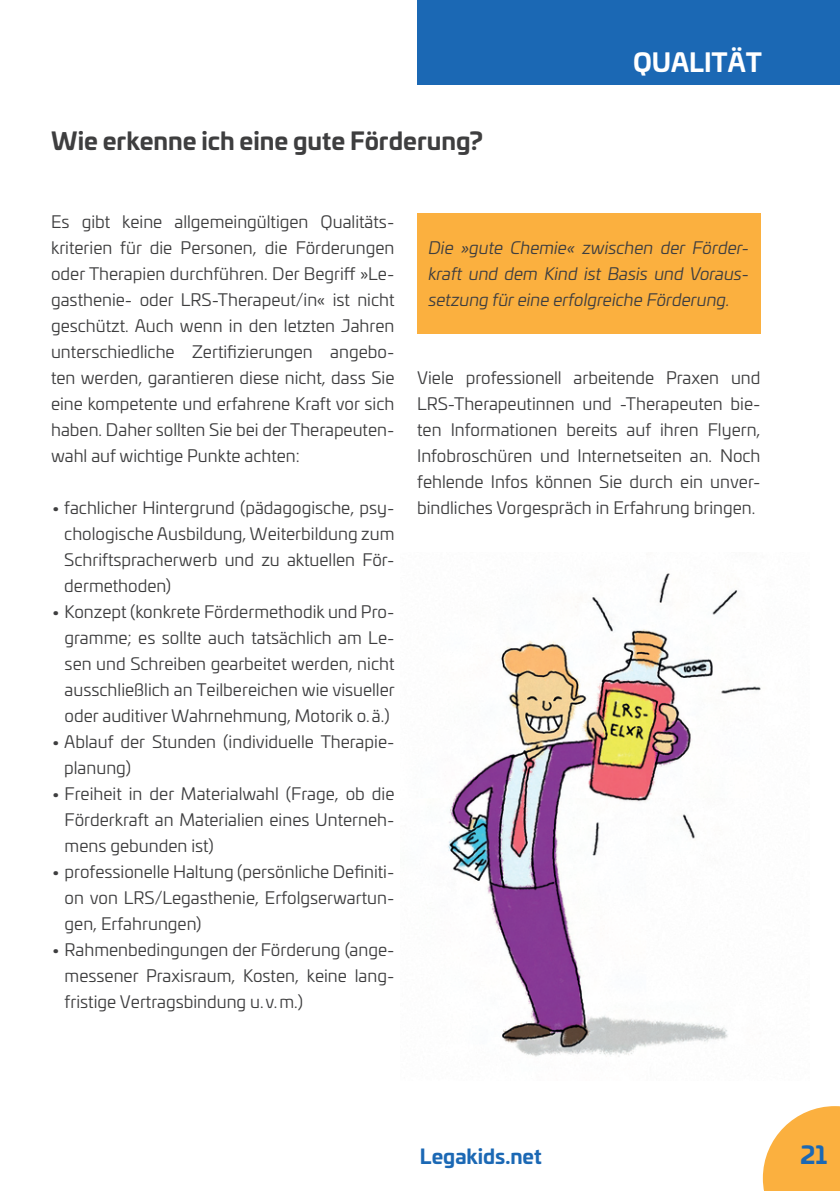
<style>
.page{position:relative;width:840px;height:1191px;background:#fff}
.page>*{position:absolute;margin:0;border:0;box-sizing:border-box;transform-origin:0 0}
.t1{font:700 25.4px "Univia Pro";color:#fff}
.t2{font:700 24px "Univia Pro";color:#3e3e3f}
.t3{font:700 24px "Univia Pro";color:#1b68b4}
.t4{font:700 20px "Univia Pro";color:#1b68b4}
.t5{font:17px/26px "Univia Pro";color:#3e3e3f;text-align:justify}
.t6{font:italic 17px/26px "Univia Pro";color:#3e3e3f;text-align:justify}
</style>
<div class="page">
<svg style="left:762px;top:1106px;width:77px;height:85px"></svg>
<div style="left:417px;top:0;width:422px;height:85px;background:#1b68b4"></div>
<img style="left:448px;top:573px;width:313px;height:484px">
<div style="left:417px;top:213px;width:343px;height:120px;background:#fbb03f"></div>
<h2 class="t2" style="left:51px;top:122px;width:433px">Wie erkenne ich eine gute Förderung?</h2>
<h1 class="t1" style="left:632px;top:42px;width:130px">QUALITÄT</h1>
<p class="t5" style="left:51px;top:208px;width:345px">Es gibt keine allgemeingültigen Qualitäts&shy;kriterien für die Personen, die Förderungen oder Therapien durchführen. Der Begriff »Le&shy;gasthenie- oder LRS-Therapeut/in« ist nicht geschützt. Auch wenn in den letzten Jahren unterschiedliche Zertifizierungen angebo&shy;ten werden, garantieren diese nicht, dass Sie eine kompetente und erfahrene Kraft vor sich haben. Daher sollten Sie bei der Therapeuten&shy;wahl auf wichtige Punkte achten:</p>
<p class="t5" style="left:64px;top:494px;width:331px;text-indent:-13px">• fachlicher Hintergrund (pädagogische, psy&shy;chologische Ausbildung, Weiterbildung zum Schriftspracherwerb und zu aktuellen För&shy;dermethoden)</p>
<p class="t5" style="left:65px;top:598px;width:331px;text-indent:-14px">• Konzept (konkrete Fördermethodik und Pro&shy;gramme; es sollte auch tatsächlich am Le&shy;sen und Schreiben gearbeitet werden, nicht ausschließlich an Teilbereichen wie visueller oder auditiver Wahrnehmung, Motorik o.ä.)</p>
<p class="t5" style="left:64px;top:728px;width:331px;text-indent:-13px">• Ablauf der Stunden (individuelle Therapie&shy;planung)</p>
<p class="t5" style="left:65px;top:780px;width:331px;text-indent:-14px">• Freiheit in der Materialwahl (Frage, ob die Förderkraft an Materialien eines Unterneh&shy;mens gebunden ist)</p>
<p class="t5" style="left:65px;top:858px;width:331px;text-indent:-13px">• professionelle Haltung (persönliche Definiti&shy;on von LRS/Legasthenie, Erfolgserwartun&shy;gen, Erfahrungen)</p>
<p class="t5" style="left:65px;top:936px;width:331px;text-indent:-14px">• Rahmenbedingungen der Förderung (ange&shy;messener Praxisraum, Kosten, keine lang&shy;fristige Vertragsbindung u.v.m.)</p>
<p class="t6" style="left:428px;top:234px;width:322px">Die »gute Chemie« zwischen der Förder&shy;kraft und dem Kind ist Basis und Voraus&shy;setzung für eine erfolgreiche Förderung.</p>
<p class="t5" style="left:417px;top:364px;width:345px">Viele professionell arbeitende Praxen und LRS-Therapeutinnen und -Therapeuten bie&shy;ten Informationen bereits auf ihren Flyern, Infobroschüren und Internetseiten an. Noch fehlende Infos können Sie durch ein unver&shy;bindliches Vorgespräch in Erfahrung bringen.</p>
<p class="t4" style="left:420px;top:1140px;width:123px">Legakids.net</p>
<h2 class="t3" style="left:799px;top:1136px;width:28px">21</h2>
</div>
